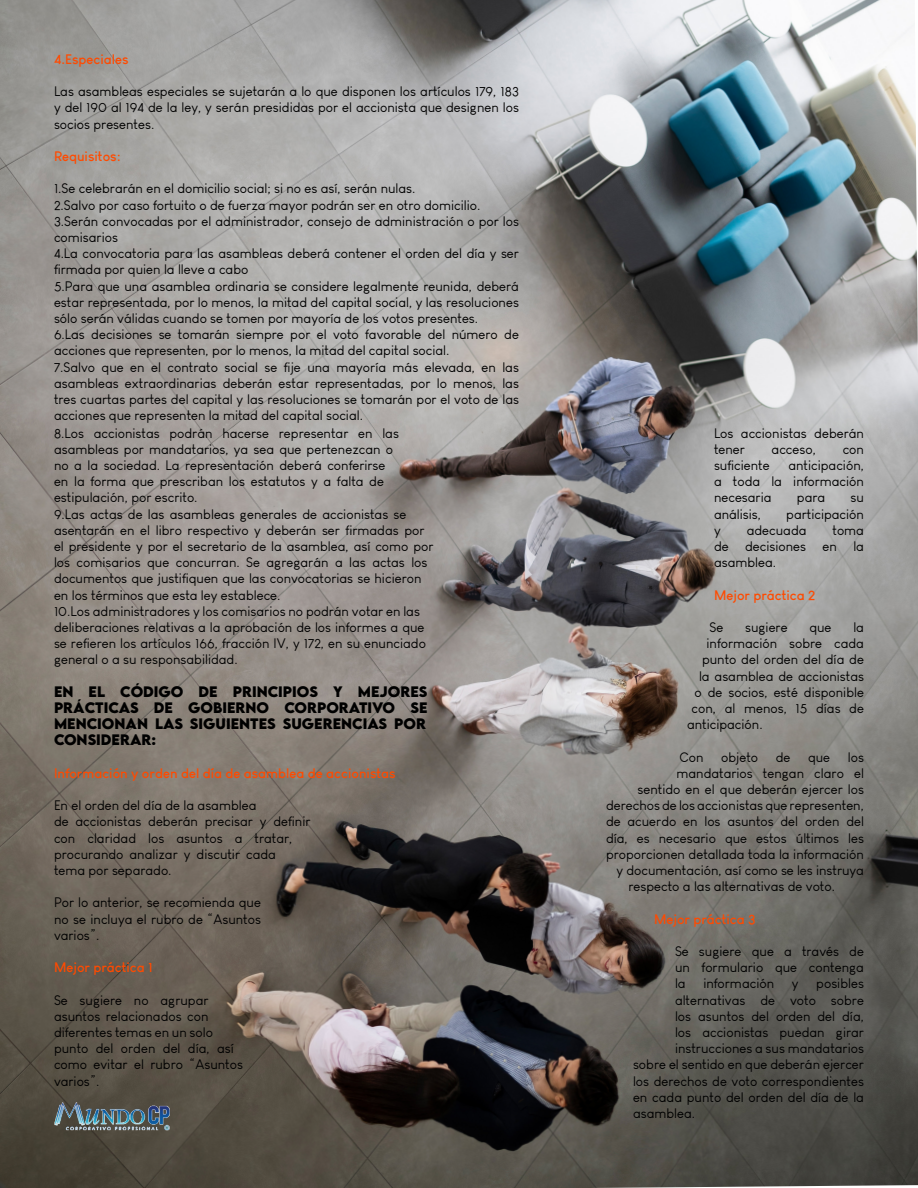
<style>
.page{position:relative;width:918px;height:1188px;background:#fff}
.page>*{position:absolute;margin:0;border:0;box-sizing:border-box;transform-origin:0 0}
.t1{font:13.5px/16.2px "Louis George Cafe";color:#000}
.t2{font:700 13.5px "Louis George Cafe";color:#ff4a00}
.t3{font:700 13.5px/16.2px "LEMONMILK";color:#000;text-align:justify}
</style>
<div class="page">
<img style="left:0;top:0;width:918px;height:1188px">
<img style="left:51px;top:1094px;width:123px;height:40px">
<p class="t2" style="left:54px;top:50px;width:76px">4.Especiales</p>
<p class="t1" style="left:54px;top:83px;width:467px;text-align:justify">Las asambleas especiales se sujetarán a lo que disponen los artículos 179, 183 y del 190 al 194 de la ley, y serán presididas por el accionista que designen los socios presentes.</p>
<p class="t2" style="left:54px;top:148px;width:68px">Requisitos:</p>
<p class="t1" style="left:54px;top:181px;width:363px">1.Se celebrarán en el domicilio social; si no es así, serán nulas.</p>
<p class="t1" style="left:54px;top:197px;width:428px">2.Salvo por caso fortuito o de fuerza mayor podrán ser en otro domicilio.</p>
<p class="t1" style="left:54px;top:213px;width:466px">3.Serán convocadas por el administrador, consejo de administración o por los comisarios</p>
<p class="t1" style="left:54px;top:245px;width:467px">4.La convocatoria para las asambleas deberá contener el orden del día y ser firmada por quien la lleve a cabo</p>
<p class="t1" style="left:54px;top:278px;width:467px;text-align:justify">5.Para que una asamblea ordinaria se considere legalmente reunida, deberá estar representada, por lo menos, la mitad del capital social, y las resoluciones sólo serán válidas cuando se tomen por mayoría de los votos presentes.</p>
<p class="t1" style="left:54px;top:326px;width:467px">6.Las decisiones se tomarán siempre por el voto favorable del número de acciones que representen, por lo menos, la mitad del capital social.</p>
<p class="t1" style="left:54px;top:359px;width:467px;text-align:justify">7.Salvo que en el contrato social se fije una mayoría más elevada, en las asambleas extraordinarias deberán estar representadas, por lo menos, las tres cuartas partes del capital y las resoluciones se tomarán por el voto de las acciones que representen la mitad del capital social.</p>
<p class="t1" style="left:54px;top:425px;width:347px">8.Los accionistas podrán hacerse representar en las asambleas por mandatarios, ya sea que pertenezcan o no a la sociedad. La representación deberá conferirse en la forma que prescriban los estatutos y a falta de estipulación, por escrito.</p>
<p class="t1" style="left:54px;top:506px;width:381px">9.Las actas de las asambleas generales de accionistas se asentarán en el libro respectivo y deberán ser firmadas por el presidente y por el secretario de la asamblea, así como por los comisarios que concurran. Se agregarán a las actas los documentos que justifiquen que las convocatorias se hicieron en los términos que esta ley establece.</p>
<p class="t1" style="left:54px;top:603px;width:374px">10.Los administradores y los comisarios no podrán votar en las deliberaciones relativas a la aprobación de los informes a que se refieren los artículos 166, fracción IV, y 172, en su enunciado general o a su responsabilidad.</p>
<p class="t3" style="left:54px;top:683px;width:375px">EN EL CÓDIGO DE PRINCIPIOS Y MEJORES PRÁCTICAS DE GOBIERNO CORPORATIVO SE MENCIONAN LAS SIGUIENTES SUGERENCIAS POR CONSIDERAR:</p>
<p class="t2" style="left:54px;top:764px;width:343px">Información y orden del día de asamblea de accionistas</p>
<p class="t1" style="left:54px;top:797px;width:204px">En el orden del día de la asamblea</p>
<p class="t1" style="left:54px;top:814px;width:258px">de accionistas deberán precisar y definir con claridad los asuntos a tratar, procurando analizar y discutir cada tema por separado.</p>
<p class="t1" style="left:54px;top:895px;width:209px;text-align:justify">Por lo anterior, se recomienda que no se incluya el rubro de “Asuntos varios”.</p>
<p class="t2" style="left:54px;top:959px;width:100px">Mejor práctica 1</p>
<p class="t1" style="left:54px;top:992px;width:191px">Se sugiere no agrupar asuntos relacionados con diferentes temas en un solo punto del orden del día, así como evitar el rubro “Asuntos varios”.</p>
<p class="t1" style="left:714px;top:425px;width:152px">Los accionistas deberán tener</p>
<p class="t1" style="left:772px;top:441px;width:46px">acceso,</p>
<p class="t1" style="left:843px;top:441px;width:23px">con</p>
<p class="t1" style="left:714px;top:457px;width:57px">suficiente</p>
<p class="t1" style="left:714px;top:457px;width:152px;text-align:justify;text-indent:74px">anticipación, a toda la información necesaria</p>
<p class="t1" style="left:797px;top:490px;width:30px">para</p>
<p class="t1" style="left:851px;top:490px;width:15px">su</p>
<p class="t1" style="left:714px;top:506px;width:49px">análisis,</p>
<p class="t1" style="left:786px;top:506px;width:79px">participación</p>
<p class="t1" style="left:714px;top:522px;width:8px">y</p>
<p class="t1" style="left:747px;top:522px;width:61px">adecuada</p>
<p class="t1" style="left:714px;top:522px;width:152px;text-align:justify;text-indent:119px">toma de decisiones en la asamblea.</p>
<p class="t2" style="left:714px;top:586px;width:103px">Mejor práctica 2</p>
<p class="t1" style="left:710px;top:619px;width:15px">Se</p>
<p class="t1" style="left:745px;top:619px;width:44px">sugiere</p>
<p class="t1" style="left:809px;top:619px;width:24px">que</p>
<p class="t1" style="left:853px;top:619px;width:12px">la</p>
<p class="t1" style="left:706px;top:635px;width:159px">información sobre cada</p>
<p class="t1" style="left:702px;top:652px;width:164px">punto del orden del día de</p>
<p class="t1" style="left:699px;top:668px;width:167px">la asamblea de accionistas</p>
<p class="t1" style="left:694px;top:684px;width:171px">o de socios, esté disponible</p>
<p class="t1" style="left:692px;top:700px;width:174px">con, al menos, 15 días de</p>
<p class="t1" style="left:687px;top:716px;width:77px">anticipación.</p>
<p class="t1" style="left:680px;top:749px;width:26px">Con</p>
<p class="t1" style="left:721px;top:749px;width:39px">objeto</p>
<p class="t1" style="left:776px;top:749px;width:16px">de</p>
<p class="t1" style="left:808px;top:749px;width:24px">que</p>
<p class="t1" style="left:848px;top:749px;width:18px">los</p>
<p class="t1" style="left:676px;top:765px;width:189px">mandatarios tengan claro el</p>
<p class="t1" style="left:638px;top:781px;width:228px">sentido en el que deberán ejercer los</p>
<p class="t1" style="left:606px;top:797px;width:260px">derechos de los accionistas que representen,</p>
<p class="t1" style="left:606px;top:814px;width:260px">de acuerdo en los asuntos del orden del</p>
<p class="t1" style="left:606px;top:830px;width:260px">día, es necesario que estos últimos les</p>
<p class="t1" style="left:606px;top:846px;width:260px">proporcionen detallada toda la información</p>
<p class="t1" style="left:616px;top:862px;width:249px">y documentación, así como se les instruya</p>
<p class="t1" style="left:628px;top:878px;width:208px">respecto a las alternativas de voto.</p>
<p class="t2" style="left:654px;top:910px;width:103px">Mejor práctica 3</p>
<p class="t1" style="left:675px;top:943px;width:191px;text-align:justify">Se sugiere que a través de un formulario que contenga la</p>
<p class="t1" style="left:703px;top:976px;width:72px">información</p>
<p class="t1" style="left:792px;top:976px;width:8px">y</p>
<p class="t1" style="left:816px;top:976px;width:49px">posibles</p>
<p class="t1" style="left:675px;top:992px;width:191px">alternativas de voto sobre</p>
<p class="t1" style="left:675px;top:1008px;width:191px">los asuntos del orden del día,</p>
<p class="t1" style="left:675px;top:1024px;width:190px">los accionistas puedan girar</p>
<p class="t1" style="left:675px;top:1040px;width:191px">instrucciones a sus mandatarios</p>
<p class="t1" style="left:633px;top:1057px;width:233px">sobre el sentido en que deberán ejercer</p>
<p class="t1" style="left:633px;top:1073px;width:233px">los derechos de voto correspondientes</p>
<p class="t1" style="left:633px;top:1089px;width:233px">en cada punto del orden del día de la</p>
<p class="t1" style="left:633px;top:1105px;width:64px">asamblea.</p>
</div>
